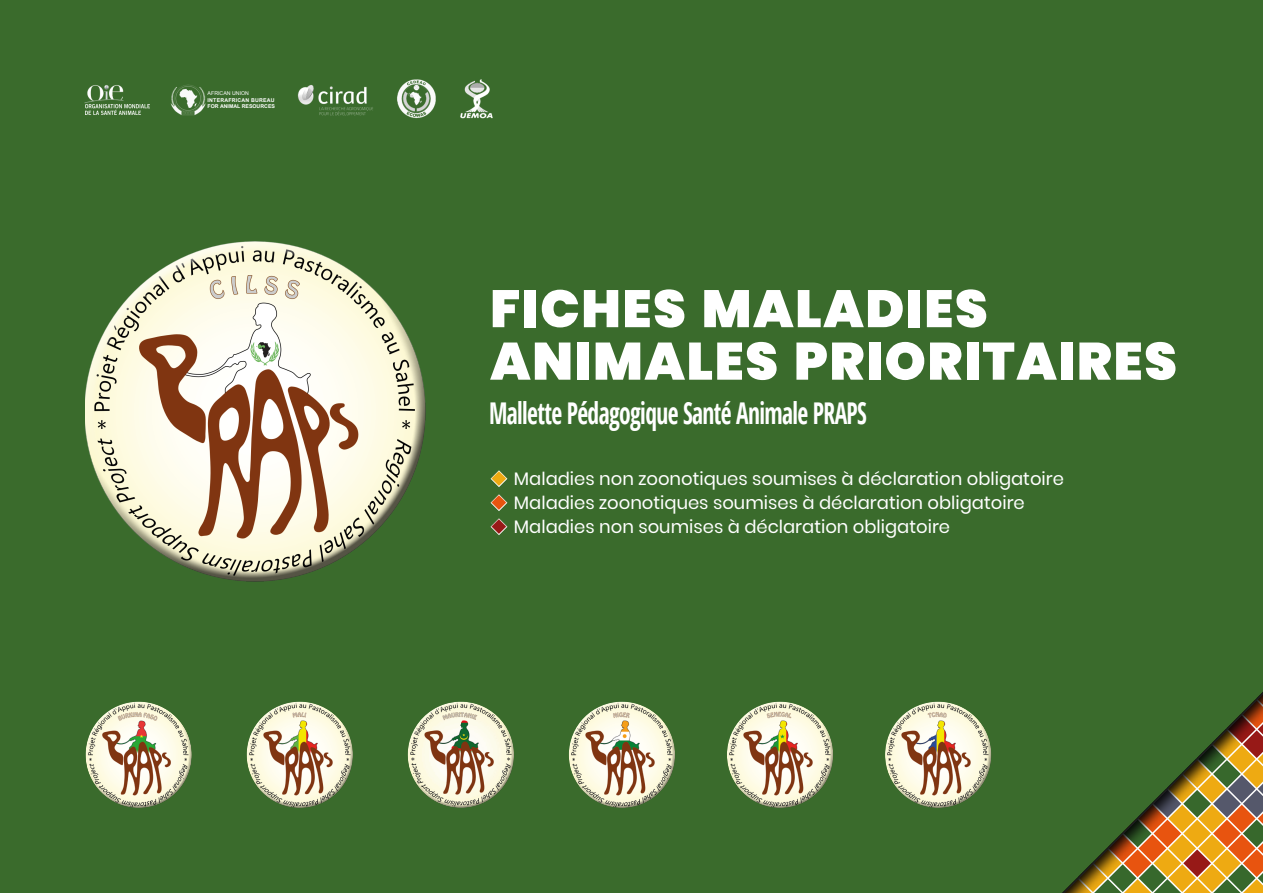
<style>
.page{position:relative;width:1263px;height:893px;background:#3a6b2c}
.page>*{position:absolute;margin:0;border:0;box-sizing:border-box;transform-origin:0 0}
.t1{font:900 52.5px/52.5px "Poppins";letter-spacing:.03em;color:#fff}
.t2{font:700 condensed 30px "Open Sans";letter-spacing:-.025em;color:#fff;scale:.78 1}
.t3{font:18px "Poppins";color:#fff}
.t4{font:700 5.25px/6.3px "Arial";letter-spacing:.04em;color:#fff}
.t5{font:5.25px "Arial";color:#fff}
.s1{font-style:inherit}
.s2{color:#eeaa12}
.s3{color:#e8540f}
.s4{color:#971917}
</style>
<div class="page">
<div style="left:84px;top:239px;width:324px;height:257px;background:#fff;opacity:.75"></div>
<div style="left:91px;top:295px;width:336px;height:288px;background:#1d1d1b;opacity:.75"></div>
<div style="left:85px;top:702px;width:103px;height:79px;background:#fff;opacity:.5"></div>
<div style="left:87px;top:718px;width:106px;height:92px;background:#1d1d1b;opacity:.5"></div>
<div style="left:247px;top:702px;width:102px;height:79px;background:#fff;opacity:.5"></div>
<div style="left:248px;top:718px;width:107px;height:92px;background:#1d1d1b;opacity:.5"></div>
<div style="left:408px;top:702px;width:103px;height:79px;background:#fff;opacity:.5"></div>
<div style="left:409px;top:718px;width:107px;height:92px;background:#1d1d1b;opacity:.5"></div>
<div style="left:569px;top:702px;width:102px;height:79px;background:#fff;opacity:.5"></div>
<div style="left:570px;top:718px;width:107px;height:92px;background:#1d1d1b;opacity:.5"></div>
<div style="left:727px;top:702px;width:102px;height:79px;background:#fff;opacity:.5"></div>
<div style="left:728px;top:718px;width:107px;height:92px;background:#1d1d1b;opacity:.5"></div>
<div style="left:885px;top:702px;width:102px;height:79px;background:#fff;opacity:.5"></div>
<div style="left:886px;top:718px;width:107px;height:92px;background:#1d1d1b;opacity:.5"></div>
<img style="left:85px;top:84px;width:39px;height:19px">
<img style="left:85px;top:104px;width:64px;height:10px">
<img style="left:296px;top:81px;width:80px;height:38px">
<img style="left:168px;top:82px;width:40px;height:40px">
<img style="left:397px;top:79px;width:39px;height:39px">
<img style="left:460px;top:79px;width:33px;height:40px">
<p class="t5" style="left:208px;top:90px;width:43px">AFRICAN UNION</p>
<p class="t4" style="left:208px;top:97px;width:69px">INTERAFRICAN BUREAU<br>FOR ANIMAL RESOURCES</p>
<h1 class="t1" style="left:490px;top:283px;width:688px">FICHES MALADIES<br>ANIMALES PRIORITAIRES</h1>
<h2 class="t2" style="left:489px;top:392px;width:486px"><span class="s1">M</span>allette Pédagogique Santé Animale PRAPS</h2>
<p class="t3" style="left:490px;top:468px;width:575px"><span class="s2">◆</span> Maladies non zoonotiques soumises à déclaration obligatoire</p>
<p class="t3" style="left:490px;top:492px;width:536px"><span class="s3">◆</span> Maladies zoonotiques soumises à déclaration obligatoire</p>
<p class="t3" style="left:490px;top:516px;width:461px"><span class="s4">◆</span> Maladies non soumises à déclaration obligatoire</p>
</div>
